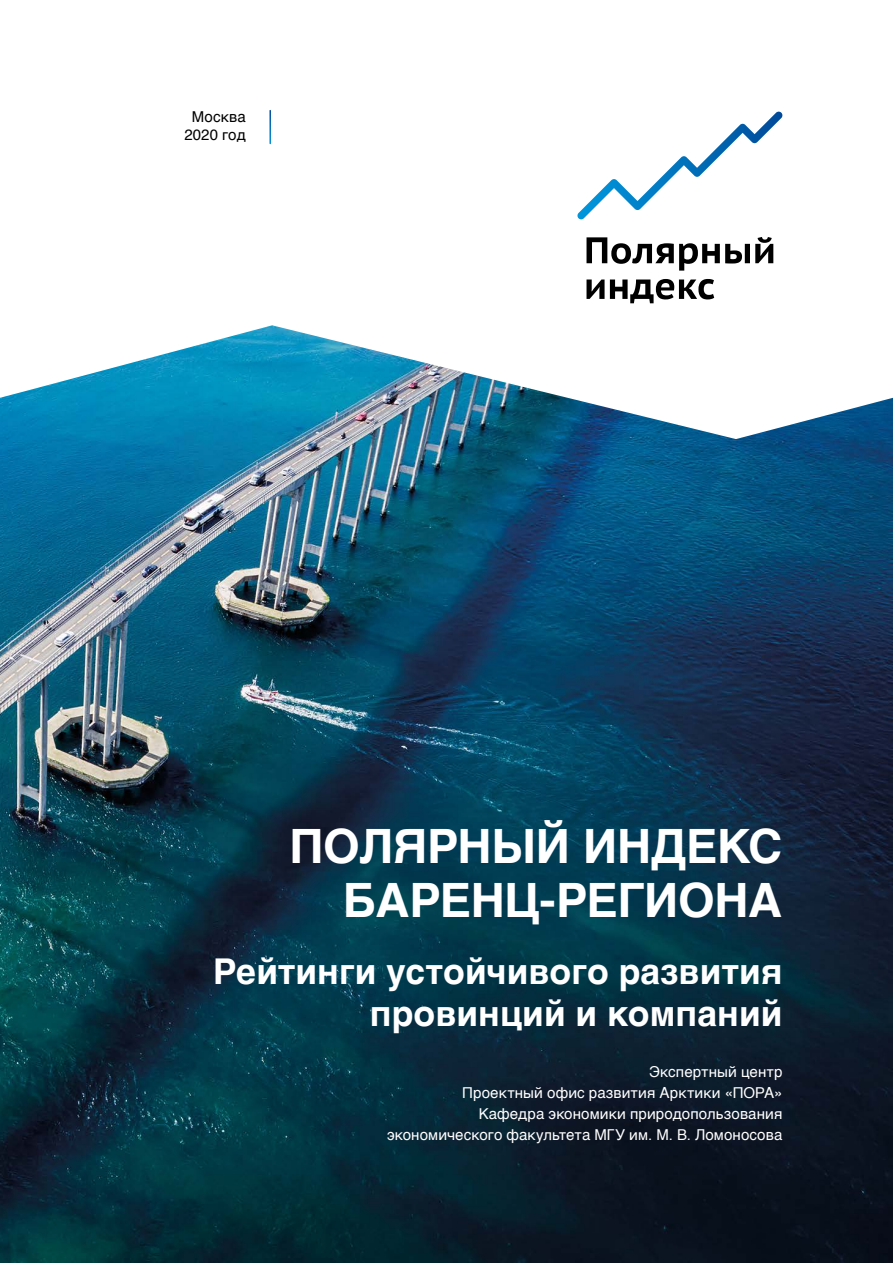
<style>
.page{position:relative;width:893px;height:1263px;background:#fff}
.page>*{position:absolute;margin:0;border:0;box-sizing:border-box;transform-origin:0 0}
.t1{font:700 47.4px/54px "Helvetica";letter-spacing:-.01em;color:#fff;text-align:right}
.t2{font:700 35.55px/42.6px "Helvetica";color:#fff;text-align:right}
.t3{font:15px/21px "Helvetica";letter-spacing:.005em;color:#fff;text-align:right}
.t4{font:15px/18px "Helvetica";letter-spacing:.005em;color:#000;text-align:center}
</style>
<div class="page">
<img style="left:0;top:325px;width:893px;height:938px">
<svg style="left:577px;top:112px;width:206px;height:107px"></svg>
<svg style="left:586px;top:237px;width:187px;height:34px"></svg>
<svg style="left:586px;top:279px;width:128px;height:24px"></svg>
<p class="t4" style="left:184px;top:108px;width:63px">Москва<br>2020 год</p>
<h1 class="t1" style="left:290px;top:820px;width:494px">ПОЛЯРНЫЙ ИНДЕКС<br>БАРЕНЦ-РЕГИОНА</h1>
<h2 class="t2" style="left:213px;top:950px;width:571px">Рейтинги устойчивого развития провинций и компаний</h2>
<p class="t3" style="left:387px;top:1061px;width:397px">Экспертный центр<br>Проектный офис развития Арктики «ПОРА»<br>Кафедра экономики природопользования экономического факультета МГУ им. М. В. Ломоносова</p>
</div>
